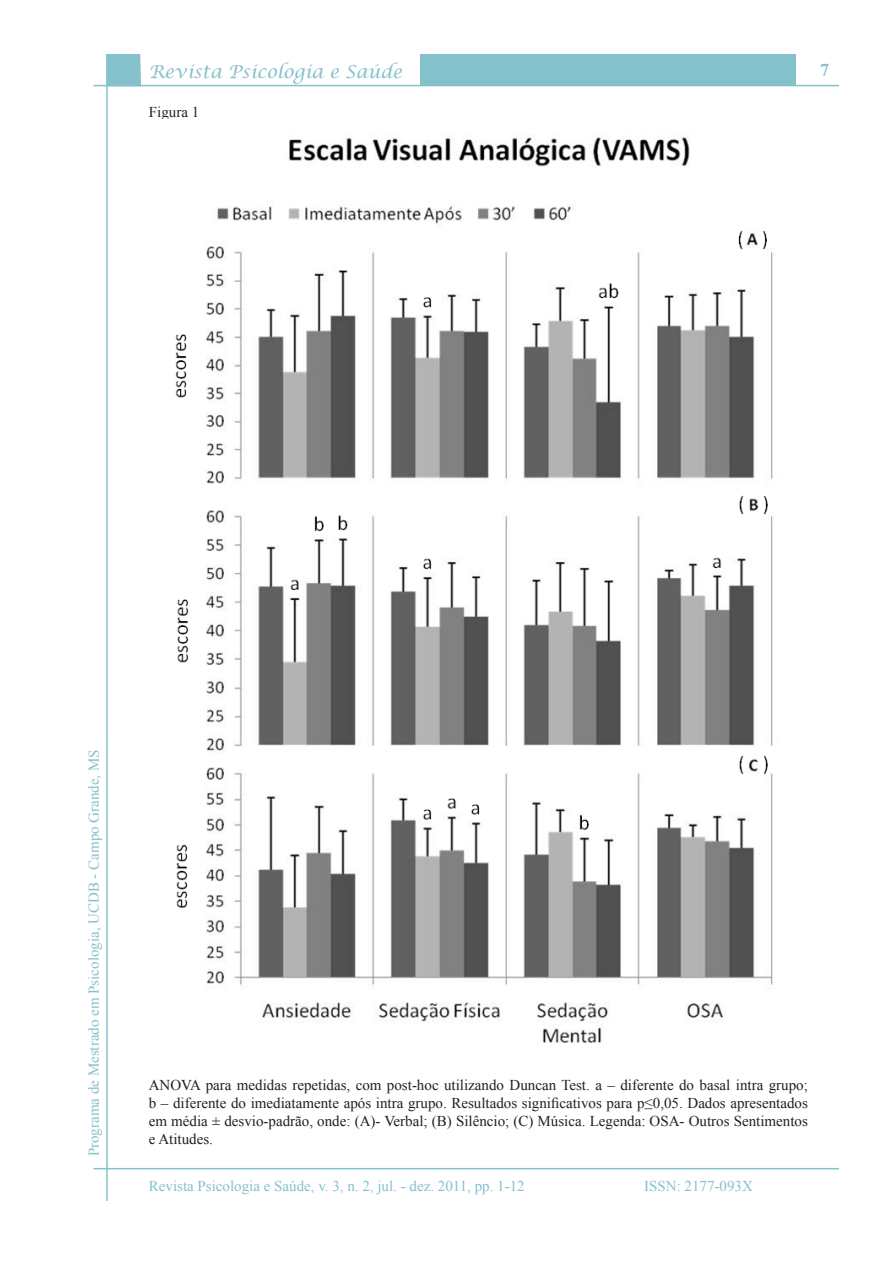
<style>
.page{position:relative;width:893px;height:1263px;background:#fff}
.page>*{position:absolute;margin:0;border:0;box-sizing:border-box;transform-origin:0 0}
.t1{font:italic 18px "Lucida Calligraphy";color:#85c1cb}
.t2{font:700 18px "Times New Roman";color:#85c1cb}
.Tabela_Nota{font:15px/18px "Times New Roman";color:#231f20;text-align:justify}
.t3{font:15px "Times New Roman";color:#85c1cb}
</style>
<div class="page">
<div style="left:420px;top:54px;width:376px;height:32px;background:#85c1cb"></div>
<svg style="left:108px;top:54px;width:33px;height:31px"></svg>
<hr style="left:94px;top:85px;width:745px;height:1px;background:#85c1cb">
<hr style="left:106px;top:54px;width:2px;height:1147px;background:#85c1cb">
<hr style="left:94px;top:1168px;width:745px;height:1px;background:#85c1cb">
<img style="left:175px;top:135px;width:598px;height:908px">
<p class="t1" style="left:149px;top:60px;width:255px">Revista Psicologia e Saúde</p>
<p class="Tabela_Nota" style="left:149px;top:102px;width:52px">Figura 1</p>
<p class="t2" style="left:820px;top:58px;width:10px">7</p>
<p class="t3" style="left:84px;top:1156px;width:409px;rotate:-90deg">Programa de Mestrado em Psicologia, UCDB - Campo Grande, MS</p>
<p class="Tabela_Nota" style="left:149px;top:1075px;width:661px">ANOVA para medidas repetidas, com post-hoc utilizando Duncan Test. a – diferente do basal intra grupo; b – diferente do imediatamente após intra grupo. Resultados significativos para p≤0,05. Dados apresentados em média ± desvio-padrão, onde: (A)- Verbal; (B) Silêncio; (C) Música. Legenda: OSA- Outros Sentimentos e Atitudes.</p>
<p class="t3" style="left:149px;top:1175px;width:377px">Revista Psicologia e Saúde, v. 3, n. 2, jul. - dez. 2011, pp. 1-12</p>
<p class="t3" style="left:644px;top:1175px;width:110px">ISSN: 2177-093X</p>
</div>
